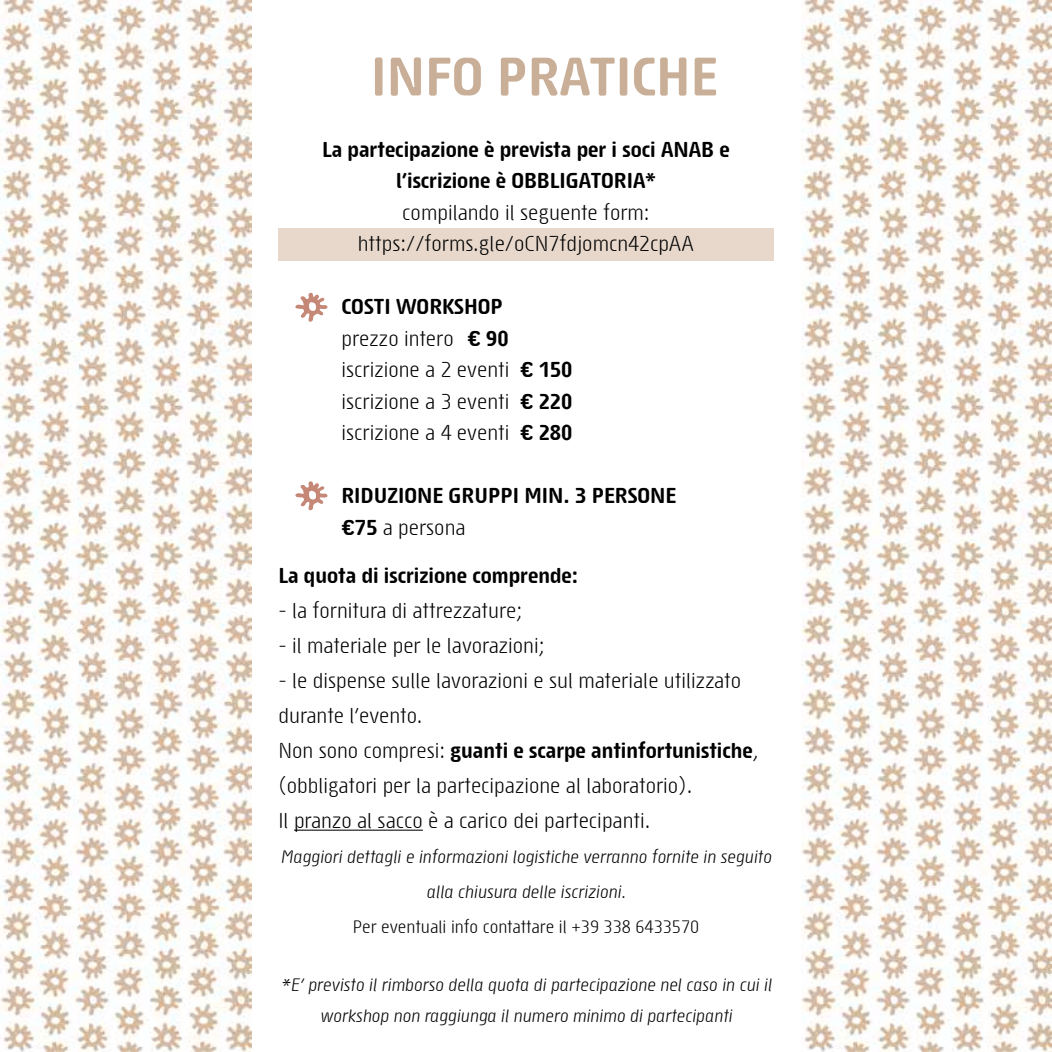
<style>
.page{position:relative;width:1052px;height:1052px;background:#fff}
.page>*{position:absolute;margin:0;border:0;box-sizing:border-box;transform-origin:0 0}
.t1{font:700 52.5px "Sys TTW00";color:#caaf98}
.t2{font:21px/31.5px "Sys TTW00";color:#000}
.t3{font:700 21px/31.5px "Sys TTW00";color:#000;text-align:center}
.t4{font:italic 17.5px/35px "Sys TTW00";color:#000;text-align:center}
.t5{font:17.5px "Sys TTW00";color:#000}
.s1{font-weight:700}
.s2{font-weight:400}
</style>
<div class="page">
<img style="left:801px;top:0;width:251px;height:1052px">
<img style="left:0;top:0;width:251px;height:1052px">
<div style="left:278px;top:228px;width:495px;height:32px;background:#e7d8cb"></div>
<svg style="left:295px;top:292px;width:32px;height:30px"></svg>
<svg style="left:295px;top:481px;width:32px;height:29px"></svg>
<hr style="left:294px;top:829px;width:129px;height:1px;background:#000">
<h1 class="t1" style="left:371px;top:42px;width:348px">INFO PRATICHE</h1>
<p class="t3" style="left:322px;top:132px;width:409px">La partecipazione è prevista per i soci ANAB e l’iscrizione è OBBLIGATORIA*</p>
<p class="t2" style="left:358px;top:196px;width:337px;text-align:center">compilando il seguente form: https://forms.gle/oCN7fdjomcn42cpAA</p>
<p class="t2" style="left:341px;top:290px;width:233px"><span class="s1">COSTI WORKSHOP<br></span>prezzo intero <span class="s1">€ 90 </span>iscrizione a 2 eventi <span class="s1">€ 150 </span>iscrizione a 3 eventi <span class="s1">€ 220 </span>iscrizione a 4 eventi <span class="s1">€ 280</span></p>
<p class="t3" style="left:341px;top:479px;width:336px;text-align:left">RIDUZIONE GRUPPI MIN. 3 PERSONE €75 <span class="s2">a persona</span></p>
<p class="t3" style="left:278px;top:559px;width:301px">La quota di iscrizione comprende:</p>
<p class="t2" style="left:278px;top:594px;width:245px">- la fornitura di attrezzature;</p>
<p class="t2" style="left:278px;top:629px;width:267px">- il materiale per le lavorazioni;</p>
<p class="t2" style="left:278px;top:662px;width:481px;line-height:35px">- le dispense sulle lavorazioni e sul materiale utilizzato durante l’evento.<br>Non sono compresi: <span class="s1">guanti e scarpe antinfortunistiche</span>, (obbligatori per la partecipazione al laboratorio).<br>Il pranzo al sacco è a carico dei partecipanti.</p>
<p class="t4" style="left:280px;top:838px;width:492px">Maggiori dettagli e informazioni logistiche verranno fornite in seguito alla chiusura delle iscrizioni.</p>
<p class="t5" style="left:353px;top:915px;width:348px">Per eventuali info contattare il +39 338 6433570</p>
<p class="t4" style="left:280px;top:968px;width:493px;line-height:31.5px">*E’ previsto il rimborso della quota di partecipazione nel caso in cui il workshop non raggiunga il numero minimo di partecipanti</p>
</div>
